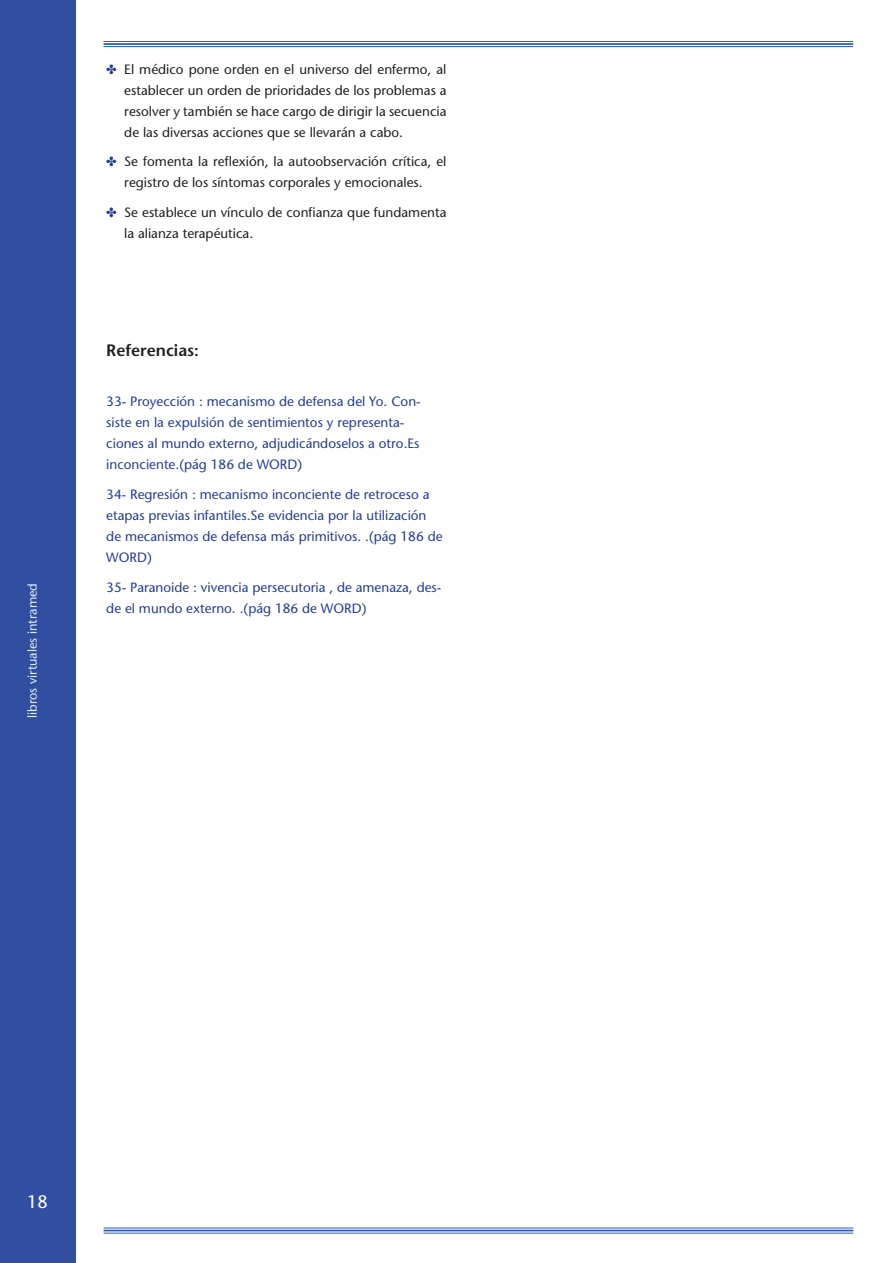
<style>
.page{position:relative;width:893px;height:1263px;background:#fff}
.page>*{position:absolute;margin:0;border:0;box-sizing:border-box;transform-origin:0 0}
.t1{font:18px "Stone Sans";color:#fff}
.t2{font:600 16.5px "Stone Sans";color:#231f20}
.t3{font:13.5px/21px "Stone Sans";color:#253f8e}
.t4{font:13.5px/21px "Stone Sans";color:#231f20}
.t5{font:12.75px "Stone Sans";color:#dfebf7}
</style>
<div class="page">
<div style="left:0;top:0;width:75px;height:1263px;background:#324ea1"></div>
<hr style="left:104px;top:41px;width:749px;height:1px;background:#275caa">
<hr style="left:104px;top:43px;width:749px;height:2px;background:#275caa">
<hr style="left:104px;top:46px;width:749px;height:1px;background:#275caa">
<hr style="left:104px;top:1227px;width:749px;height:1px;background:#275caa">
<hr style="left:104px;top:1230px;width:749px;height:1px;background:#275caa">
<hr style="left:104px;top:1233px;width:749px;height:1px;background:#275caa">
<p class="t5" style="left:25px;top:718px;width:137px;rotate:-90deg">libros virtuales intramed</p>
<p class="t4" style="left:124px;top:59px;width:324px;text-align:justify">El médico pone orden en el universo del enfermo, al establecer un orden de prioridades de los problemas a resolver y también se hace cargo de dirigir la secuencia de las diversas acciones que se llevarán a cabo.</p>
<p class="t4" style="left:124px;top:151px;width:324px">Se fomenta la reflexión, la autoobservación crítica, el registro de los síntomas corporales y emocionales.</p>
<p class="t4" style="left:124px;top:202px;width:324px">Se establece un vínculo de confianza que fundamenta la alianza terapéutica.</p>
<p class="t2" style="left:106px;top:340px;width:94px">Referencias:</p>
<p class="t3" style="left:106px;top:391px;width:316px">33- Proyección : mecanismo de defensa del Yo. Con&shy;siste en la expulsión de sentimientos y representa&shy;ciones al mundo externo, adjudicándoselos a otro.Es inconciente.(pág 186 de WORD)</p>
<p class="t3" style="left:106px;top:484px;width:338px">34- Regresión : mecanismo inconciente de retroceso a etapas previas infantiles.Se evidencia por la utilización de mecanismos de defensa más primitivos. .(pág 186 de WORD)</p>
<p class="t3" style="left:106px;top:576px;width:337px">35- Paranoide : vivencia persecutoria , de amenaza, des&shy;de el mundo externo. .(pág 186 de WORD)</p>
<h1 class="t1" style="left:27px;top:1191px;width:20px">18</h1>
</div>
